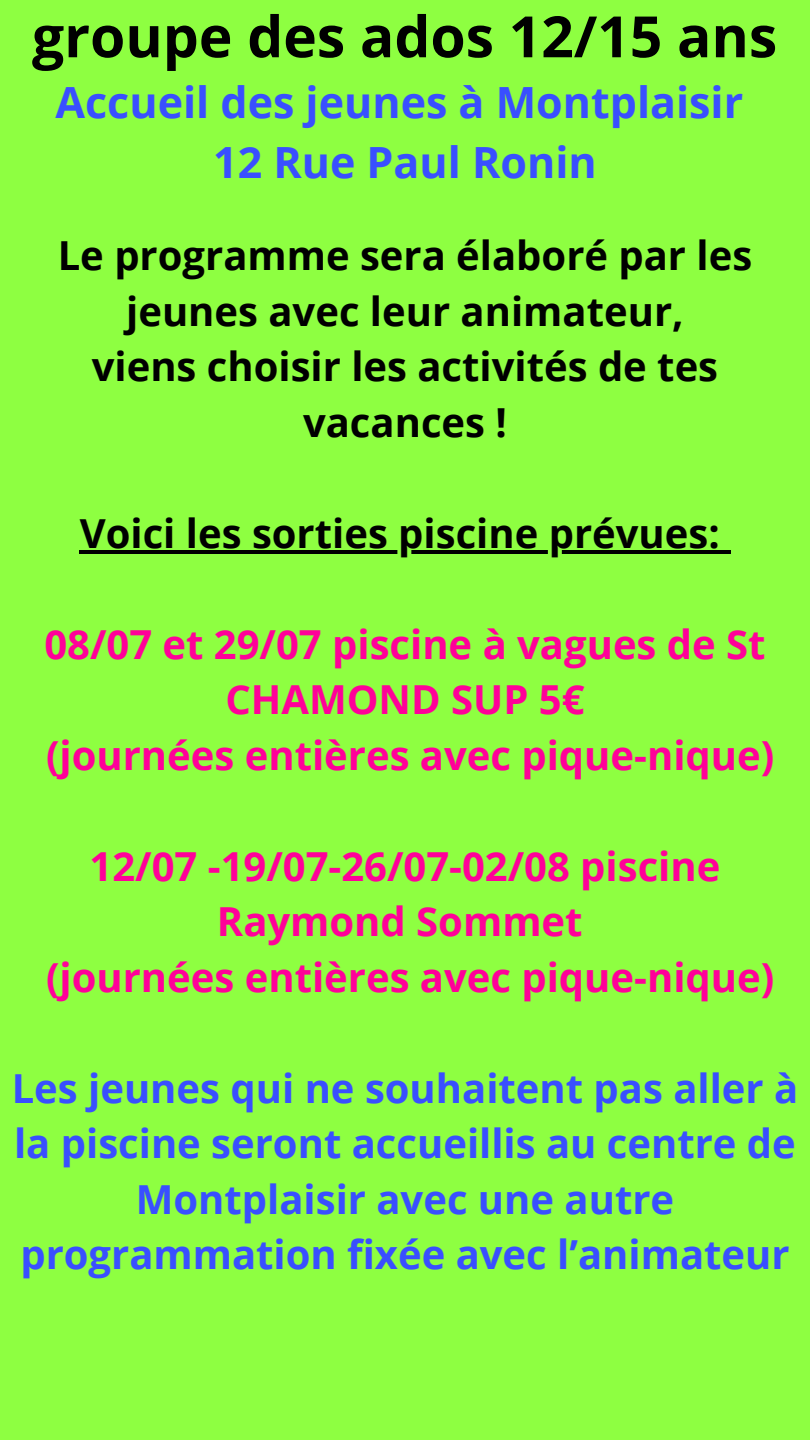
<style>
.page{position:relative;width:810px;height:1440px;background:#8eff41}
.page>*{position:absolute;margin:0;border:0;box-sizing:border-box;transform-origin:0 0}
.t1{font:700 57px "Open Sans";color:#000}
.t2{font:700 43px "Open Sans";color:#394fff}
.t3{font:700 40px/55.5px "Open Sans";color:#f09;text-align:center}
.t4{font:700 40px/55.5px "Open Sans";color:#394fff;text-align:center}
.t5{font:700 40px/55.5px "Open Sans";color:#000;text-align:center}
</style>
<div class="page">
<hr style="left:80px;top:550px;width:640px;height:4px;background:#000">
<hr style="left:720px;top:550px;width:10px;height:4px;background:#000">
<h1 class="t1" style="left:32px;top:-4px;width:747px">groupe des ados 12/15 ans</h1>
<p class="t2" style="left:56px;top:72px;width:689px">Accueil des jeunes à Montplaisir</p>
<p class="t2" style="left:213px;top:132px;width:385px">12 Rue Paul Ronin</p>
<p class="t5" style="left:58px;top:227px;width:696px">Le programme sera élaboré par les jeunes avec leur animateur,</p>
<p class="t5" style="left:92px;top:338px;width:628px">viens choisir les activités de tes vacances !</p>
<p class="t5" style="left:80px;top:505px;width:642px">Voici les sorties piscine prévues:</p>
<p class="t3" style="left:44px;top:616px;width:723px">08/07 et 29/07 piscine à vagues de St<br>CHAMOND SUP 5€</p>
<p class="t3" style="left:46px;top:727px;width:730px">(journées entières avec pique-nique)</p>
<p class="t3" style="left:90px;top:838px;width:632px">12/07 -19/07-26/07-02/08 piscine<br>Raymond Sommet</p>
<p class="t3" style="left:46px;top:949px;width:730px">(journées entières avec pique-nique)</p>
<p class="t4" style="left:12px;top:1060px;width:788px">Les jeunes qui ne souhaitent pas aller à la piscine seront accueillis au centre de Montplaisir avec une autre programmation fixée avec l’animateur</p>
</div>
